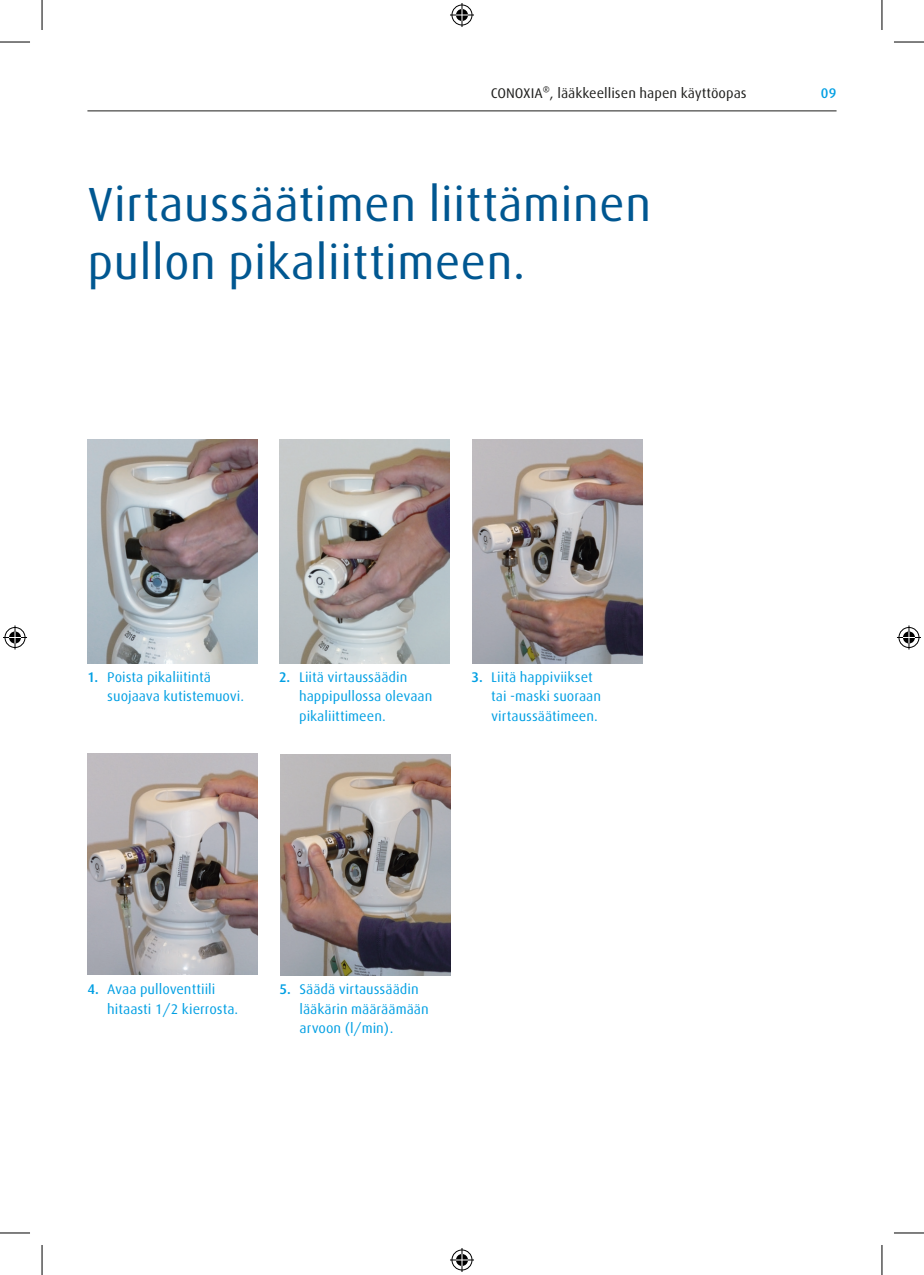
<style>
.page{position:relative;width:924px;height:1275px;background:#fff}
.page>*{position:absolute;margin:0;border:0;box-sizing:border-box;transform-origin:0 0}
.t1{font:48px/57.6px "Linde Dax Global";color:#005791}
.t2{font:14px/19.6px "Linde Dax Global";color:#009fe3}
.t3{font:14px "Linde Dax Global";color:#1d1d1b}
.t4{font:500 14px "Linde Dax Global";color:#009fe3}
.s1{font-weight:500}
</style>
<div class="page">
<img style="left:87px;top:439px;width:170px;height:225px">
<img style="left:279px;top:439px;width:170px;height:224px">
<img style="left:472px;top:439px;width:170px;height:225px">
<img style="left:87px;top:753px;width:170px;height:221px">
<img style="left:280px;top:754px;width:170px;height:221px">
<hr style="left:87px;top:110px;width:749px;height:1px;background:#1d1d1b">
<hr style="left:0;top:42px;width:30px;height:1px;background:#000">
<hr style="left:893px;top:42px;width:30px;height:1px;background:#000">
<hr style="left:0;top:1232px;width:30px;height:1px;background:#000">
<hr style="left:893px;top:1232px;width:30px;height:1px;background:#000">
<hr style="left:42px;top:0;width:1px;height:30px;background:#000">
<hr style="left:42px;top:1245px;width:1px;height:30px;background:#000">
<hr style="left:881px;top:0;width:1px;height:30px;background:#000">
<hr style="left:881px;top:1245px;width:1px;height:30px;background:#000">
<svg style="left:450px;top:3px;width:24px;height:24px"></svg>
<svg style="left:450px;top:1248px;width:24px;height:24px"></svg>
<svg style="left:3px;top:625px;width:24px;height:24px"></svg>
<svg style="left:897px;top:625px;width:23px;height:24px"></svg>
<p class="t3" style="left:490px;top:85px;width:257px">CONOXIA®, lääkkeellisen hapen käyttöopas</p>
<p class="t4" style="left:820px;top:85px;width:17px">09</p>
<h1 class="t1" style="left:87px;top:176px;width:565px">Virtaussäätimen liittäminen pullon pikaliittimeen.</h1>
<p class="t2" style="left:107px;top:667px;width:138px;text-indent:-20px"><span class="s1">1.</span> Poista pikaliitintä suojaava kutistemuovi.</p>
<p class="t2" style="left:299px;top:667px;width:135px;text-indent:-20px"><span class="s1">2.</span> Liitä virtaussäädin happipullossa olevaan pikaliittimeen.</p>
<p class="t2" style="left:491px;top:667px;width:111px;text-indent:-20px"><span class="s1">3.</span> Liitä happiviikset tai -maski suoraan virtaussäätimeen.</p>
<p class="t2" style="left:107px;top:979px;width:132px;text-indent:-20px"><span class="s1">4.</span> Avaa pulloventtiili hitaasti 1/2 kierrosta.</p>
<p class="t2" style="left:299px;top:979px;width:131px;text-indent:-20px"><span class="s1">5.</span> Säädä virtaussäädin lääkärin määräämään arvoon (l/min).</p>
</div>
